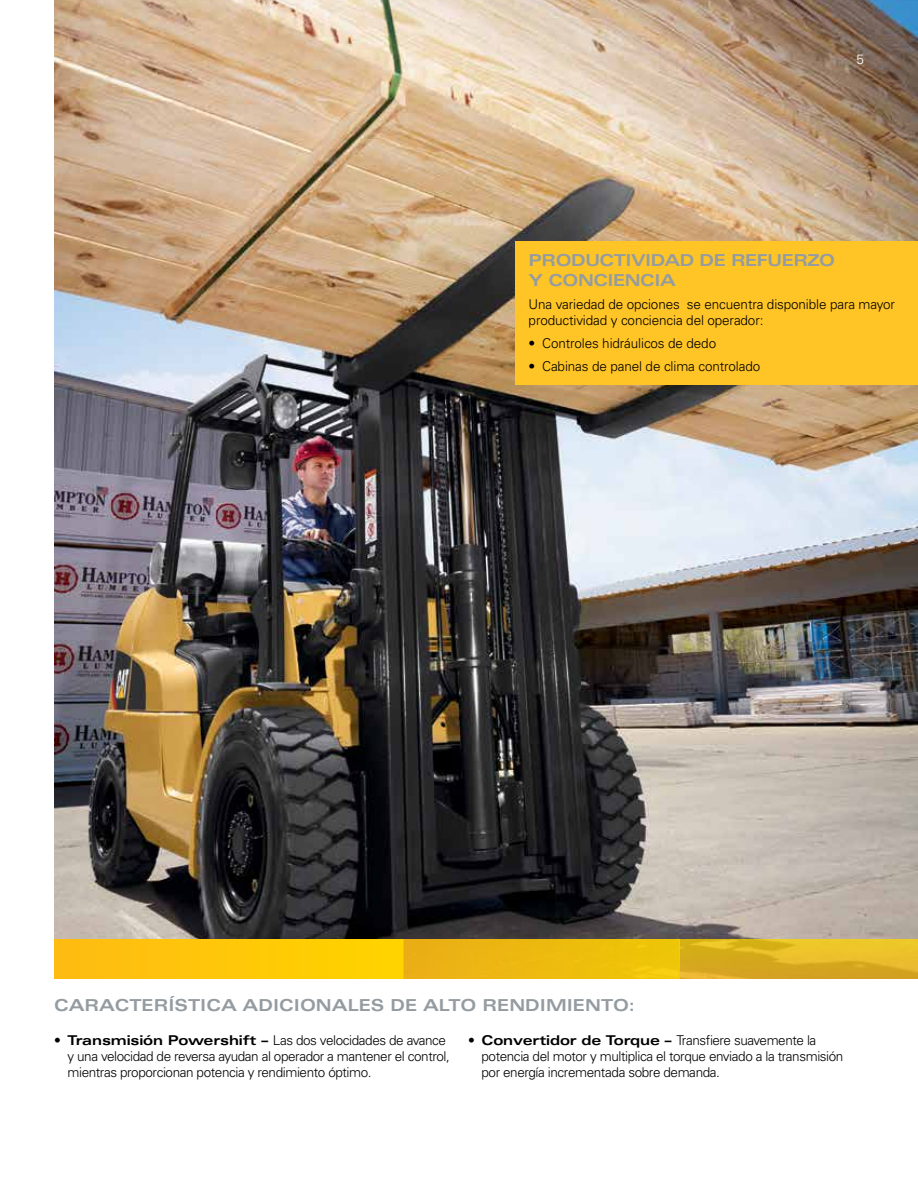
<style>
.page{position:relative;width:918px;height:1188px;background:#fff}
.page>*{position:absolute;margin:0;border:0;box-sizing:border-box;transform-origin:0 0}
.t1{font:700 expanded 16.5px "Univers LT Std";letter-spacing:-.005em;color:#949ca1}
.t2{font:700 expanded 16.5px/19.8px "Univers LT Std";letter-spacing:-.03em;color:#949ca1}
.t3{font:300 13.5px/16.2px "Univers LT Std";letter-spacing:-.03em;color:#000}
.t4{font:300 13.5px/16.2px "Univers LT Std";letter-spacing:-.01em;color:#000}
.t5{font:300 13.5px "Univers LT Std";color:#fff}
.s1{font-weight:700;font-stretch:expanded}
</style>
<div class="page">
<img style="left:54px;top:0;width:864px;height:939px">
<div style="left:54px;top:939px;width:350px;height:40px;background:#ffc709"></div>
<div style="left:404px;top:939px;width:276px;height:40px;background:linear-gradient(to right,#ebad17,#f0c807)"></div>
<svg style="left:680px;top:939px;width:238px;height:40px;background:#deb323"></svg>
<div style="left:515px;top:241px;width:403px;height:144px;background:#ffc425"></div>
<p class="t5" style="left:856px;top:51px;width:9px">5</p>
<p class="t2" style="left:529px;top:250px;width:308px">PRODUCTIVIDAD DE REFUERZO<br>Y CONCIENCIA</p>
<p class="t4" style="left:529px;top:296px;width:368px">Una variedad de opciones se encuentra disponible para mayor productividad y conciencia del operador:</p>
<p class="t4" style="left:529px;top:335px;width:189px">• Controles hidráulicos de dedo</p>
<p class="t4" style="left:529px;top:358px;width:233px">• Cabinas de panel de clima controlado</p>
<p class="t1" style="left:54px;top:996px;width:583px">CARACTERÍSTICA ADICIONALES DE ALTO RENDIMIENTO:</p>
<p class="t3" style="left:67px;top:1032px;width:384px;text-indent:-13px"><span class="s1">• Transmisión Powershift –</span> Las dos velocidades de avance y una velocidad de reversa ayudan al operador a mantener el control, mientras proporcionan potencia y rendimiento óptimo.</p>
<p class="t3" style="left:481px;top:1032px;width:364px;text-indent:-13px"><span class="s1">• Convertidor de Torque –</span> Transfiere suavemente la potencia del motor y multiplica el torque enviado a la transmisión por energía incrementada sobre demanda.</p>
</div>
